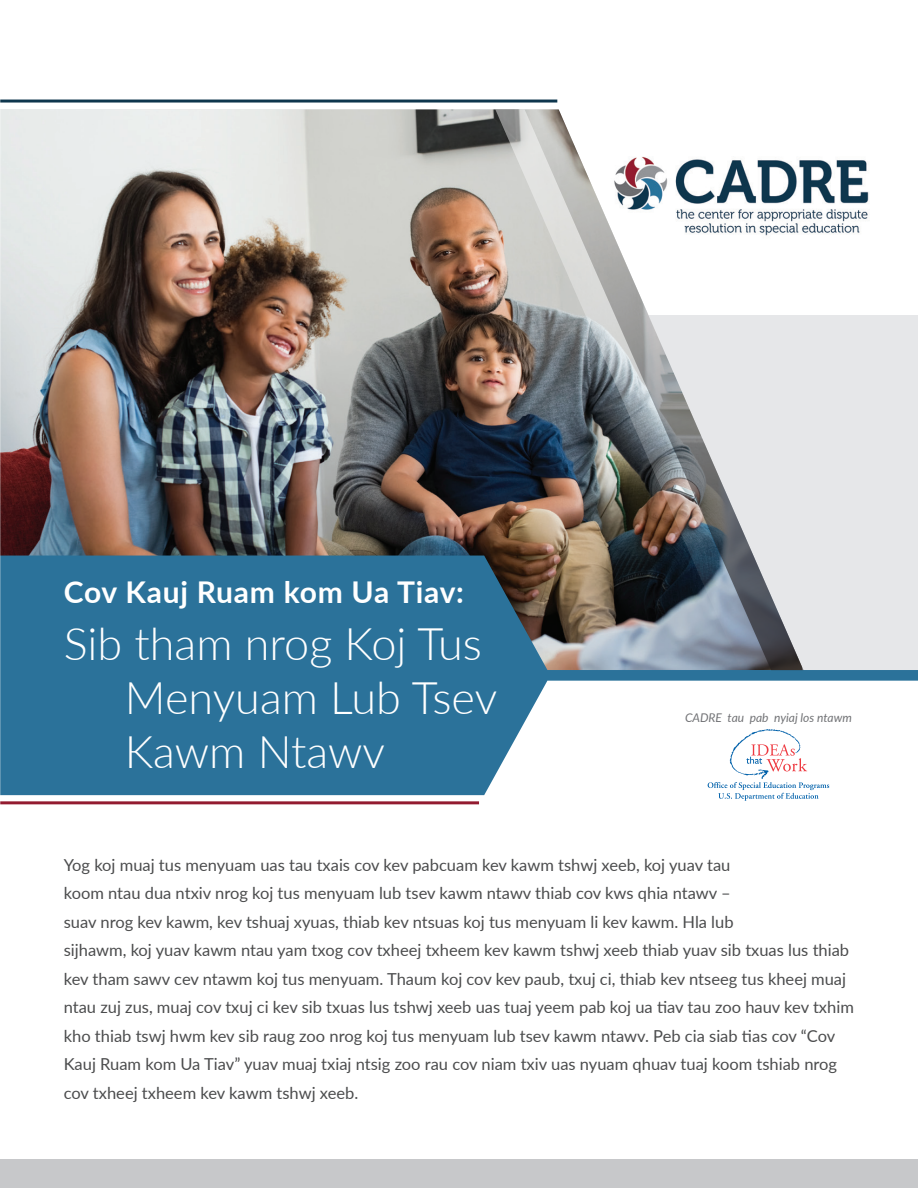
<style>
.page{position:relative;width:918px;height:1188px;background:#fff}
.page>*{position:absolute;margin:0;border:0;box-sizing:border-box;transform-origin:0 0}
.t1{font:300 45px/54px "Lato";color:#fff}
.t2{font:700 30px "Lato";letter-spacing:.02em;color:#fff}
.t3{font:16.5px/28.5px "Lato";color:#4b4c4d}
.t4{font:italic 12px "Lato";color:#717275}
</style>
<div class="page">
<div style="left:44px;top:315px;width:874px;height:359px;background:#e6e7e9"></div>
<img style="left:804px;top:160px;width:65px;height:74px">
<hr style="left:0;top:100px;width:557px;height:3px;background:#0e364d">
<hr style="left:0;top:801px;width:479px;height:3px;background:#931b30">
<img style="left:0;top:109px;width:495px;height:447px">
<svg style="left:0;top:556px;width:918px;height:239px;fill:#2b729a"></svg>
<img style="left:495px;top:109px;width:64px;height:561px">
<img style="left:524px;top:110px;width:280px;height:560px">
<svg style="left:708px;top:729px;width:121px;height:72px"></svg>
<div style="left:0;top:1160px;width:918px;height:28px;background:#c7c8ca"></div>
<h1 class="t2" style="left:64px;top:570px;width:402px">Cov Kauj Ruam kom Ua Tiav:</h1>
<h1 class="t1" style="left:125px;top:615px;width:374px;text-indent:-61px">Sib tham nrog Koj Tus<br>Menyuam Lub Tsev<br>Kawm Ntawv</h1>
<p class="t4" style="left:685px;top:710px;width:168px">CADRE tau pab nyiaj los ntawm</p>
<p class="t3" style="left:64px;top:850px;width:792px">Yog koj muaj tus menyuam uas tau txais cov kev pabcuam kev kawm tshwj xeeb, koj yuav tau<br>koom ntau dua ntxiv nrog koj tus menyuam lub tsev kawm ntawv thiab cov kws qhia ntawv –<br>suav nrog kev kawm, kev tshuaj xyuas, thiab kev ntsuas koj tus menyuam li kev kawm. Hla lub<br>sijhawm, koj yuav kawm ntau yam txog cov txheej txheem kev kawm tshwj xeeb thiab yuav sib txuas lus thiab kev tham sawv cev ntawm koj tus menyuam. Thaum koj cov kev paub, txuj ci, thiab kev ntseeg tus kheej muaj ntau zuj zus, muaj cov txuj ci kev sib txuas lus tshwj xeeb uas tuaj yeem pab koj ua tiav tau zoo hauv kev txhim kho thiab tswj hwm kev sib raug zoo nrog koj tus menyuam lub tsev kawm ntawv. Peb cia siab tias cov “Cov Kauj Ruam kom Ua Tiav” yuav muaj txiaj ntsig zoo rau cov niam txiv uas nyuam qhuav tuaj koom tshiab nrog cov txheej txheem kev kawm tshwj xeeb.</p>
</div>
